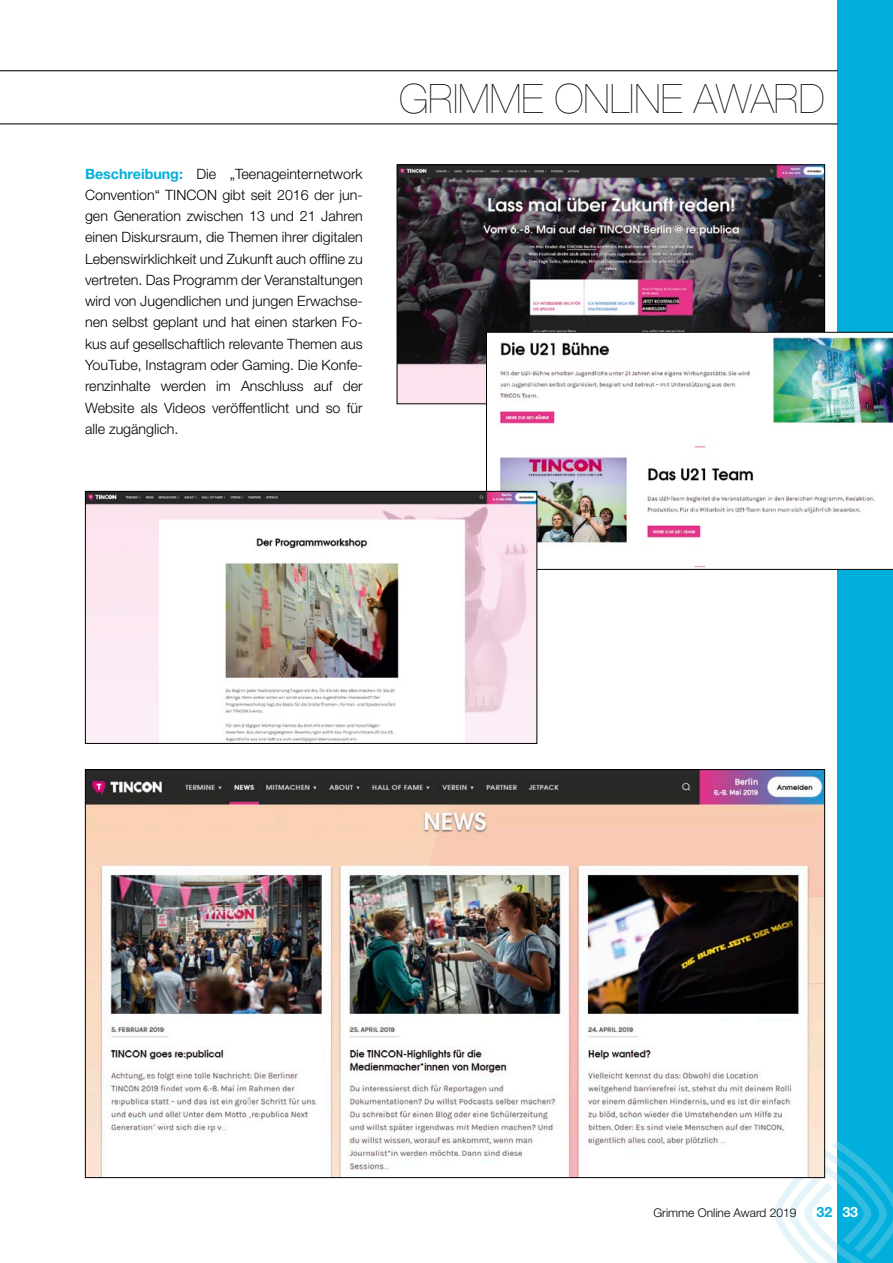
<style>
.page{position:relative;width:893px;height:1263px;background:#fff}
.page>*{position:absolute;margin:0;border:0;box-sizing:border-box;transform-origin:0 0}
.t1{font:200 40.5px "Helvetica Neue LT";color:#000}
.t2{font:300 14.25px/21.3px "Helvetica Neue LT";color:#000;text-align:justify}
.t3{font:700 14.25px "Helvetica Neue LT";color:#00afdb}
.t4{font:300 12px "Helvetica Neue LT";color:#000}
.s1{font-weight:700;color:#00afdb}
.s2{color:#fff}
</style>
<div class="page">
<div style="left:838px;top:0;width:55px;height:1263px;background:#00afdb"></div>
<svg style="left:774px;top:1142px;width:119px;height:121px"></svg>
<hr style="left:0;top:70px;width:838px;height:1px;background:#000">
<hr style="left:0;top:123px;width:838px;height:1px;background:#000">
<img style="left:87px;top:771px;width:736px;height:405px">
<img style="left:399px;top:167px;width:424px;height:235px">
<img style="left:486px;top:332px;width:407px;height:238px">
<img style="left:87px;top:493px;width:448px;height:249px">
<div style="left:85px;top:491px;width:452px;height:253px;border:1px solid #000"></div>
<p class="t2" style="left:85px;top:163px;width:279px"><span class="s1">Beschreibung:</span> Die „Teenageinternetwork Convention“ TINCON gibt seit 2016 der jun&shy;gen Generation zwischen 13 und 21 Jahren einen Diskursraum, die Themen ihrer digitalen Lebenswirklichkeit und Zukunft auch offline zu vertreten. Das Programm der Veranstaltungen wird von Jugendlichen und jungen Erwachse&shy;nen selbst geplant und hat einen starken Fo&shy;kus auf gesellschaftlich relevante Themen aus YouTube, Instagram oder Gaming. Die Konfe&shy;renzinhalte werden im Anschluss auf der Website als Videos veröffentlicht und so für alle zugänglich.</p>
<h1 class="t1" style="left:399px;top:75px;width:427px">GRIMME ONLINE AWARD</h1>
<p class="t4" style="left:653px;top:1205px;width:145px">Grimme Online Award 2019</p>
<p class="t3" style="left:816px;top:1203px;width:43px">32 <span class="s2">33</span></p>
</div>
